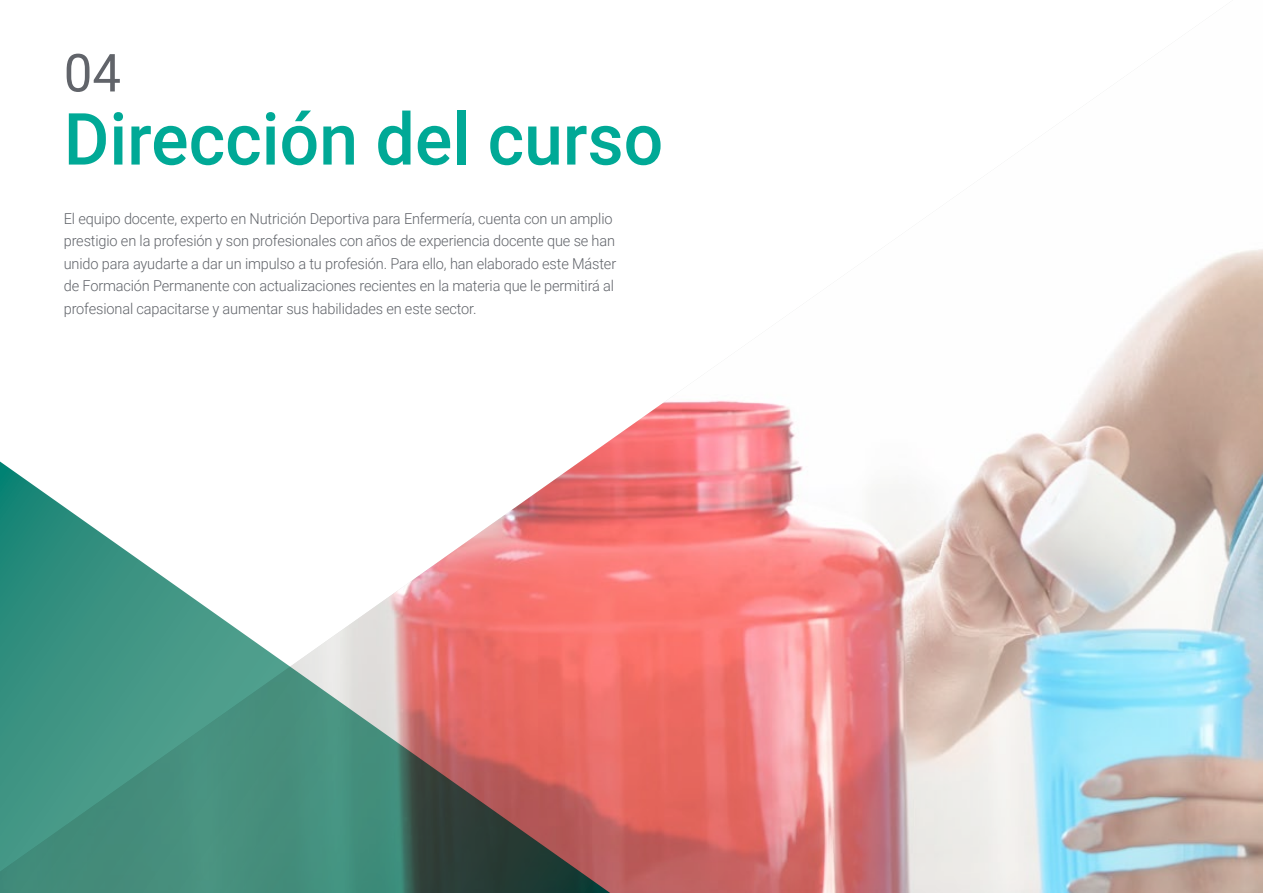
<style>
.page{position:relative;width:1263px;height:893px;background:#fff}
.page>*{position:absolute;margin:0;border:0;box-sizing:border-box;transform-origin:0 0}
.t1{font:500 72px "Roboto";color:#00a996}
.t2{font:52.5px "Roboto";color:#61646a}
.t3{font:300 15px/22.5px "Roboto";letter-spacing:-.01em;color:#61646a}
</style>
<div class="page">
<img style="left:602px;top:249px;width:661px;height:644px">
<svg style="left:0;top:446px;width:640px;height:447px"></svg>
<h2 class="t2" style="left:64px;top:36px;width:59px">04</h2>
<h1 class="t1" style="left:64px;top:89px;width:601px">Dirección del curso</h1>
<p class="t3" style="left:64px;top:207px;width:554px">El equipo docente, experto en Nutrición Deportiva para Enfermería, cuenta con un amplio prestigio en la profesión y son profesionales con años de experiencia docente que se han unido para ayudarte a dar un impulso a tu profesión. Para ello, han elaborado este Máster de Formación Permanente con actualizaciones recientes en la materia que le permitirá al profesional capacitarse y aumentar sus habilidades en este sector.</p>
</div>
